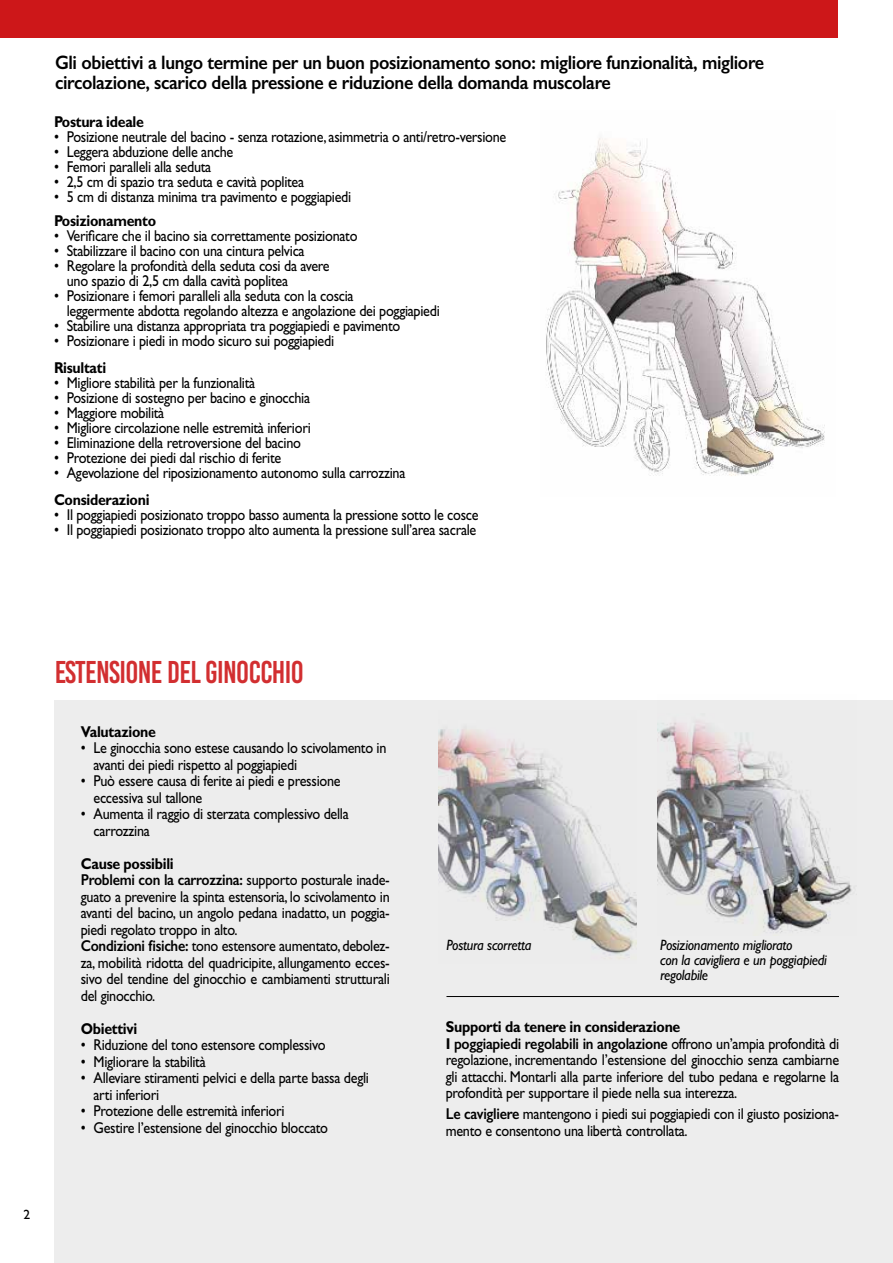
<style>
.page{position:relative;width:893px;height:1263px;background:#fff}
.page>*{position:absolute;margin:0;border:0;box-sizing:border-box;transform-origin:0 0}
.t1{font:31.5px "Bebas Kai";letter-spacing:-.02em;color:#cd1719;scale:.95 1}
.t2{font:600 19.5px/19.5px "Gill Sans";letter-spacing:-.02em;color:#000;scale:.93 1}
.t3{font:15.75px/16.5px "Gill Sans";letter-spacing:-.02em;color:#000;scale:.9 1}
.t4{font:700 15.75px "Gill Sans";letter-spacing:-.02em;color:#000;scale:.9 1}
.t5{font:italic 15px/15px "Gill Sans";letter-spacing:-.02em;color:#000;scale:.95 1}
.t6{font:13.5px "Gill Sans";color:#000}
.s1{font-weight:700}
.s2{font-weight:600}
</style>
<div class="page">
<img style="left:546px;top:138px;width:279px;height:338px">
<div style="left:54px;top:700px;width:839px;height:563px;background:#ededed"></div>
<div style="left:0;top:0;width:837px;height:37px;background:#cd1719"></div>
<hr style="left:446px;top:996px;width:393px;height:1px;background:#000">
<img style="left:658px;top:721px;width:194px;height:212px">
<img style="left:439px;top:728px;width:198px;height:231px">
<p class="t2" style="left:55px;top:53px;width:764px">Gli obiettivi a lungo termine per un buon posizionamento sono: migliore funzionalità, migliore circolazione, scarico della pressione e riduzione della domanda muscolare</p>
<p class="t4" style="left:54px;top:112px;width:101px">Postura ideale</p>
<p class="t3" style="left:54px;top:129px;width:504px">• Posizione neutrale del bacino - senza rotazione, asimmetria o anti/retro-versione</p>
<p class="t3" style="left:54px;top:144px;width:201px">• Leggera abduzione delle anche</p>
<p class="t3" style="left:54px;top:159px;width:176px">• Femori paralleli alla seduta</p>
<p class="t3" style="left:54px;top:174px;width:279px">• 2,5 cm di spazio tra seduta e cavità poplitea</p>
<p class="t3" style="left:54px;top:189px;width:332px">• 5 cm di distanza minima tra pavimento e poggiapiedi</p>
<p class="t4" style="left:54px;top:211px;width:115px">Posizionamento</p>
<p class="t3" style="left:54px;top:228px;width:339px">• Verificare che il bacino sia correttamente posizionato</p>
<p class="t3" style="left:54px;top:243px;width:280px">• Stabilizzare il bacino con una cintura pelvica</p>
<p class="t3" style="left:67px;top:258px;width:294px;line-height:15px;text-indent:-13px">• Regolare la profondità della seduta cosi da avere uno spazio di 2,5 cm dalla cavità poplitea</p>
<p class="t3" style="left:67px;top:288px;width:416px;line-height:15px;text-indent:-13px">• Posizionare i femori paralleli alla seduta con la coscia<br>leggermente abdotta regolando altezza e angolazione dei poggiapiedi</p>
<p class="t3" style="left:54px;top:318px;width:386px">• Stabilire una distanza appropriata tra poggiapiedi e pavimento</p>
<p class="t3" style="left:54px;top:333px;width:313px">• Posizionare i piedi in modo sicuro sui poggiapiedi</p>
<p class="t4" style="left:54px;top:358px;width:60px">Risultati</p>
<p class="t3" style="left:54px;top:375px;width:225px">• Migliore stabilità per la funzionalità</p>
<p class="t3" style="left:54px;top:389px;width:286px">• Posizione di sostegno per bacino e ginocchia</p>
<p class="t3" style="left:54px;top:404px;width:124px">• Maggiore mobilità</p>
<p class="t3" style="left:54px;top:419px;width:287px">• Migliore circolazione nelle estremità inferiori</p>
<p class="t3" style="left:54px;top:434px;width:276px">• Eliminazione della retroversione del bacino</p>
<p class="t3" style="left:54px;top:449px;width:254px">• Protezione dei piedi dal rischio di ferite</p>
<p class="t3" style="left:54px;top:464px;width:392px">• Agevolazione del riposizionamento autonomo sulla carrozzina</p>
<p class="t4" style="left:54px;top:490px;width:108px">Considerazioni</p>
<p class="t3" style="left:54px;top:506px;width:473px">• Il poggiapiedi posizionato troppo basso aumenta la pressione sotto le cosce</p>
<p class="t3" style="left:54px;top:521px;width:471px">• Il poggiapiedi posizionato troppo alto aumenta la pressione sull’area sacrale</p>
<h1 class="t1" style="left:54px;top:655px;width:265px">ESTENSIONE DEL GINOCCHIO</h1>
<p class="t4" style="left:81px;top:722px;width:85px">Valutazione</p>
<p class="t3" style="left:94px;top:740px;width:327px;text-indent:-13px">• Le ginocchia sono estese causando lo scivolamento in avanti dei piedi rispetto al poggiapiedi</p>
<p class="t3" style="left:94px;top:773px;width:276px;text-indent:-13px">• Può essere causa di ferite ai piedi e pressione eccessiva sul tallone</p>
<p class="t3" style="left:94px;top:806px;width:285px;text-indent:-13px">• Aumenta il raggio di sterzata complessivo della carrozzina</p>
<p class="t3" style="left:81px;top:855px;width:345px"><span class="s1">Cause possibili<br></span><span class="s2">Problemi con la carrozzina:</span> supporto posturale inade&shy;guato a prevenire la spinta estensoria, lo scivolamento in avanti del bacino, un angolo pedana inadatto, un poggia&shy;piedi regolato troppo in alto.<br><span class="s2">Condizioni fisiche:</span> tono estensore aumentato, debolez&shy;za, mobilità ridotta del quadricipite, allungamento ecces&shy;sivo del tendine del ginocchio e cambiamenti strutturali del ginocchio.</p>
<p class="t4" style="left:81px;top:1019px;width:64px">Obiettivi</p>
<p class="t3" style="left:81px;top:1037px;width:273px">• Riduzione del tono estensore complessivo</p>
<p class="t3" style="left:81px;top:1053px;width:140px">• Migliorare la stabilità</p>
<p class="t3" style="left:94px;top:1070px;width:308px;text-indent:-13px">• Alleviare stiramenti pelvici e della parte bassa degli arti inferiori</p>
<p class="t3" style="left:81px;top:1103px;width:228px">• Protezione delle estremità inferiori</p>
<p class="t3" style="left:81px;top:1119px;width:276px">• Gestire l’estensione del ginocchio bloccato</p>
<p class="t6" style="left:23px;top:1207px;width:8px">2</p>
<p class="t5" style="left:446px;top:938px;width:91px">Postura scorretta</p>
<p class="t5" style="left:660px;top:938px;width:177px">Posizionamento migliorato<br>con la cavigliera e un poggiapiedi regolabile</p>
<p class="t3" style="left:446px;top:1019px;width:439px"><span class="s1">Supporti da tenere in considerazione<br>I</span> <span class="s2">poggiapiedi regolabili in angolazione</span> offrono un’ampia profondità di regolazione, incrementando l’estensione del ginocchio senza cambiarne gli attacchi. Montarli alla parte inferiore del tubo pedana e regolarne la profondità per supportare il piede nella sua interezza.</p>
<p class="t3" style="left:446px;top:1106px;width:439px"><span class="s2">Le cavigliere</span> mantengono i piedi sui poggiapiedi con il giusto posiziona&shy;mento e consentono una libertà controllata.</p>
</div>
